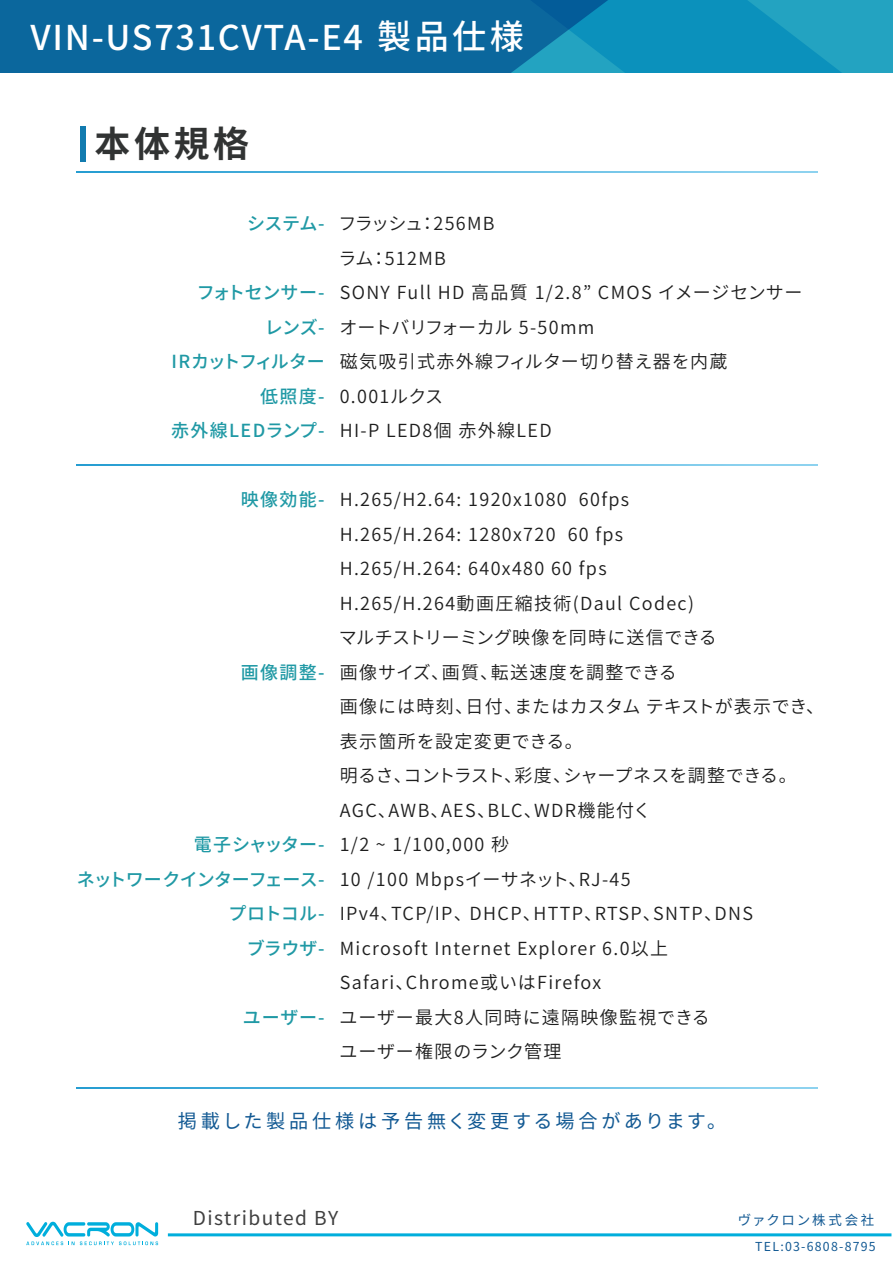
<style>
.page{position:relative;width:893px;height:1263px;background:#fff}
.page>*{position:absolute;margin:0;border:0;box-sizing:border-box;transform-origin:0 0}
.t1{font:700 36px "Noto Sans CJ Ktc";color:#313333}
.t2{font:500 34.2px "Noto Sans CJ Ktc";letter-spacing:.05em;color:#fff}
.t3{font:19.2px "Noto Sans CJ Kjp";letter-spacing:.18em;color:#125993}
.t4{font:19.2px "Noto Sans CJ Ktc";letter-spacing:.075em;color:#3f3f3f}
.t5{font:600 18px/34.5px "Noto Sans CJ Kjp";letter-spacing:.075em;color:#1e1e1e}
.t6{font:500 18px/34.5px "Noto Sans CJ Kjp";letter-spacing:-.015em;color:#2099a5;text-align:right}
.t7{font:500 18px/34.5px "Noto Sans CJ Kjp";letter-spacing:-.035em;color:#2099a5;text-align:right}
.t8{font:13.5px "Noto Sans CJ Ktc";letter-spacing:.14em;color:#125993}
.t9{font:12.3px "Noto Sans CJ Ktc";letter-spacing:.1em;color:#125993}
</style>
<div class="page">
<svg style="left:77px;top:171px;width:741px;height:1px"></svg>
<svg style="left:77px;top:464px;width:741px;height:2px"></svg>
<svg style="left:77px;top:1088px;width:741px;height:1px"></svg>
<svg style="left:26px;top:1222px;width:132px;height:23px"></svg>
<hr style="left:168px;top:1233px;width:723px;height:3px;background:#00aedc">
<svg style="left:754px;top:0;width:139px;height:73px;background:#1b9dbf"></svg>
<svg style="left:0;top:0;width:754px;height:73px;background:#0b72a4"></svg>
<div style="left:80px;top:127px;width:5px;height:35px;background:#127baf"></div>
<h2 class="t2" style="left:31px;top:18px;width:495px">VIN-US731CVTA-E4 製品仕様</h2>
<h1 class="t1" style="left:95px;top:124px;width:156px">本体規格</h1>
<p class="t6" style="left:247px;top:207px;width:79px">システム-</p>
<p class="t6" style="left:171px;top:276px;width:155px">フォトセンサー-<br>レンズ-<br>I Rカットフィルター低照度-<br>赤外線LEDランプ-</p>
<p class="t5" style="left:338px;top:207px;width:466px">フラッシュ：256MB<br>ラム：512MB<br>SONY Full HD 高品質 1/2.8” CMOS イメージセンサーオートバリフォーカル 5-50mm<br>磁気吸引式赤外線フィルター切り替え器を内蔵<br>0.001ルクス<br>HI-P LED8個 赤外線LED</p>
<p class="t6" style="left:241px;top:483px;width:85px">映像効能-</p>
<p class="t6" style="left:241px;top:655px;width:85px">画像調整-</p>
<p class="t7" style="left:77px;top:828px;width:249px">電子シャッター-<br>ネットワークインターフェース-プロトコル-<br>ブラウザ-</p>
<p class="t6" style="left:243px;top:1000px;width:84px">ユーザー-</p>
<p class="t5" style="left:339px;top:483px;width:487px">H.265/H2.64: 1920x1080 60fps<br>H.265/H.264: 1280x720 60 fps<br>H.265/H.264: 640x480 60 fps<br>H.265/H.264動画圧縮技術(Daul Codec)<br>マルチストリーミング映像を同時に送信できる<br>画像サイズ、画質、転送速度を調整できる<br>画像には時刻、日付、またはカスタム テキストが表示でき、表示箇所を設定変更できる。<br>明るさ、コントラスト、彩度、シャープネスを調整できる。<br>AGC、AWB、AES、BLC、WDR機能付く<br>1/2 ~ 1/100,000 秒<br>10 /100 Mbpsイーサネット、RJ-45<br>IPv4、TCP/IP、DHCP、HTTP、RTSP、SNTP、DNS<br>Microsoft Internet Explorer 6.0以上<br>Safari、Chrome或いはFirefox<br>ユーザー最大8人同時に遠隔映像監視できる<br>ユーザー権限のランク管理</p>
<p class="t3" style="left:178px;top:1110px;width:550px">掲載した製品仕様は予告無く変更する場合があります。</p>
<p class="t4" style="left:193px;top:1207px;width:147px">Distributed BY</p>
<p class="t8" style="left:738px;top:1212px;width:138px">ヴァクロン株式会社</p>
<p class="t9" style="left:755px;top:1240px;width:122px">TEL:03-6808-8795</p>
</div>
